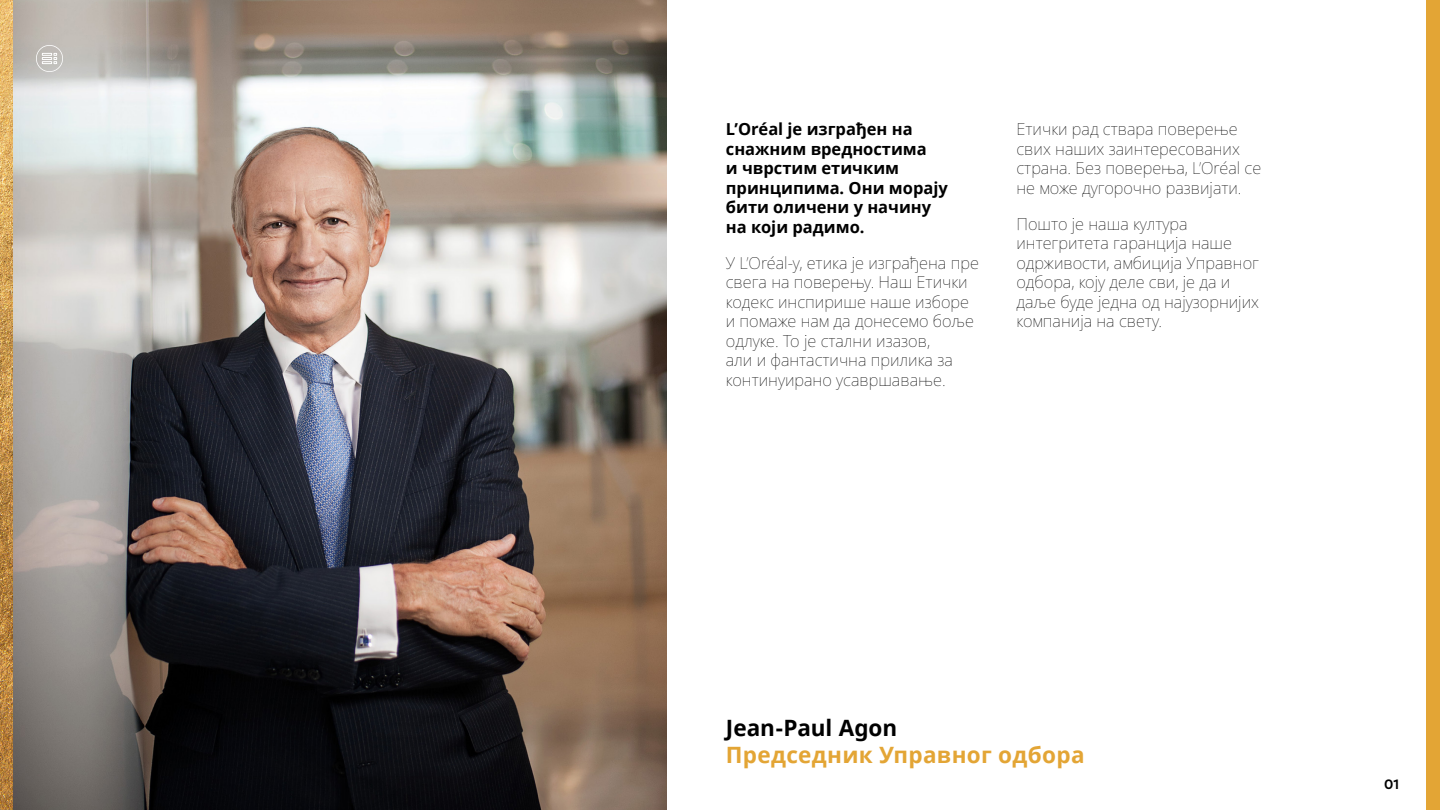
<style>
.page{position:relative;width:1440px;height:810px;background:#fff}
.page>*{position:absolute;margin:0;border:0;box-sizing:border-box;transform-origin:0 0}
.t1{font:700 22.5px "Noto Sans";letter-spacing:.015em;color:#e3a535}
.t2{font:700 22.5px "Noto Sans";color:#000}
.t3{font:100 16.5px/19.5px "Noto Sans";color:#000}
.t4{font:700 16.5px/19.5px "Noto Sans";color:#000}
.t5{font:700 13.5px "Trenda";color:#000}
</style>
<div class="page">
<img style="left:0;top:0;width:666px;height:810px">
<div style="left:1426px;top:0;width:14px;height:810px;background:#e3a535"></div>
<svg style="left:36px;top:45px;width:27px;height:27px"></svg>
<p class="t4" style="left:726px;top:119px;width:223px">L’Oréal је изграђен на снажним вредностима<br>и чврстим етичким принципима. Они морају бити оличени у начину на који радимо.</p>
<p class="t3" style="left:726px;top:253px;width:255px">У L’Oréal-у, етика је изграђена пре свега на поверењу. Наш Етички кодекс инспирише наше изборе и помаже нам да донесемо боље одлуке. То је стални изазов,<br>али и фантастична прилика за континуирано усавршавање.</p>
<p class="t3" style="left:1017px;top:120px;width:246px">Етички рад ствара поверење свих наших заинтересованих страна. Без поверења, L’Oréal се не може дугорочно развијати.</p>
<p class="t3" style="left:1017px;top:214px;width:244px">Пошто је наша култура интегритета гаранција наше одрживости, амбиција Управног одбора, коју деле сви, је да и даље буде једна од најузорнијих компанија на свету.</p>
<h1 class="t2" style="left:726px;top:712px;width:173px">Jean-Paul Agon</h1>
<h1 class="t1" style="left:726px;top:739px;width:360px">Председник Управног одбора</h1>
<p class="t5" style="left:1384px;top:776px;width:17px">01</p>
</div>
